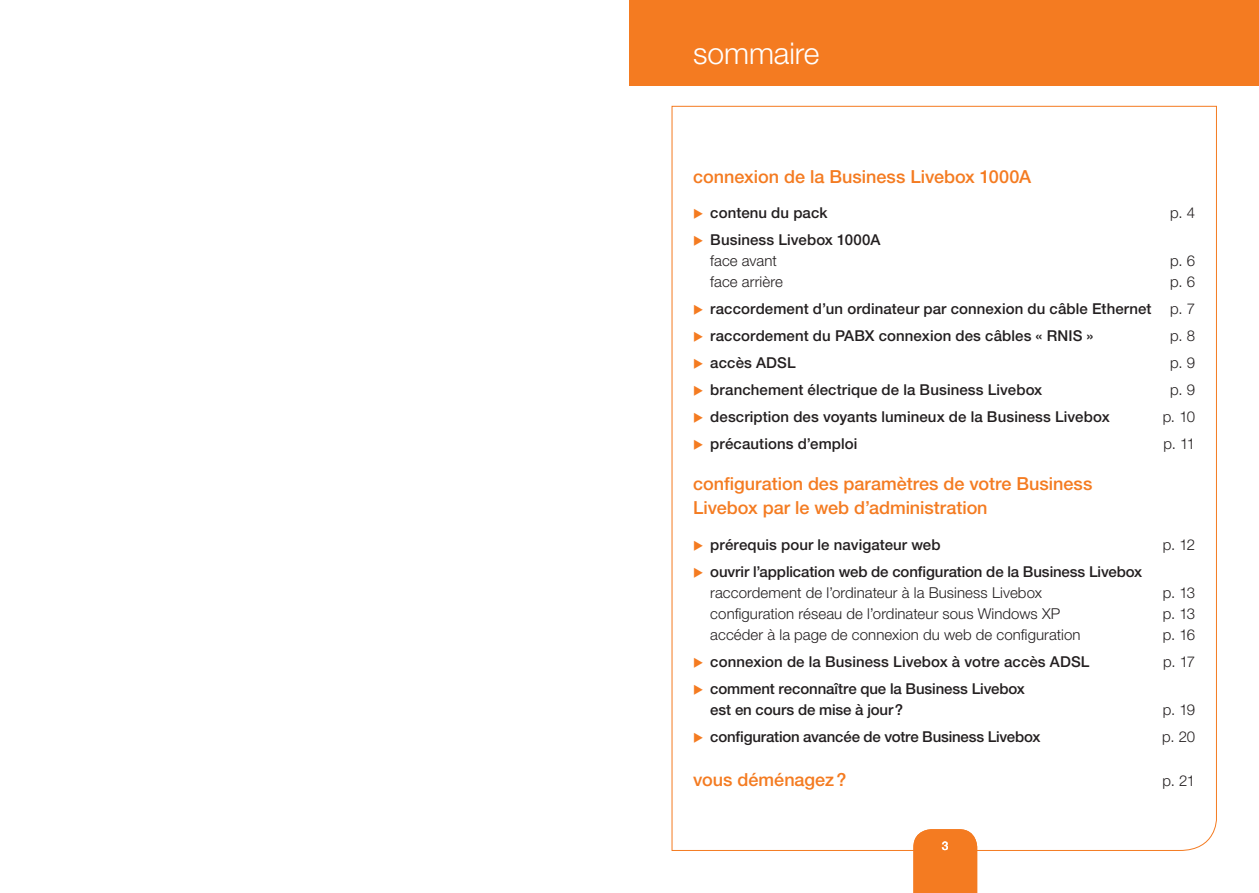
<style>
.page{position:relative;width:1259px;height:893px;background:#fff}
.page>*{position:absolute;margin:0;border:0;box-sizing:border-box;transform-origin:0 0}
.t1{font:300 30px "Helvetica Neue LT";letter-spacing:-.005em;color:#fff}
.t2{font:500 18px/24px "Helvetica Neue LT";color:#f47b21}
.t3{font:500 15px/21px "Helvetica Neue LT";letter-spacing:.005em;color:#231f20}
.t4{font:300 15px "Helvetica Neue LT";letter-spacing:.005em;color:#231f20}
.t5{font:500 15px "Helvetica Neue LT";letter-spacing:-.015em;color:#231f20}
.t6{font:500 12px "Helvetica Neue LT";color:#fff}
.s1{font-weight:300}
</style>
<div class="page">
<svg style="left:671px;top:106px;width:546px;height:745px"></svg>
<div style="left:913px;top:829px;width:64px;height:64px;background:#f47b21"></div>
<div style="left:629px;top:0;width:630px;height:85px;background:#f47b21"></div>
<svg style="left:694px;top:209px;width:9px;height:10px"></svg>
<svg style="left:694px;top:236px;width:9px;height:10px"></svg>
<svg style="left:694px;top:305px;width:9px;height:10px"></svg>
<svg style="left:694px;top:332px;width:9px;height:10px"></svg>
<svg style="left:694px;top:359px;width:9px;height:10px"></svg>
<svg style="left:694px;top:386px;width:9px;height:10px"></svg>
<svg style="left:694px;top:413px;width:9px;height:10px"></svg>
<svg style="left:694px;top:440px;width:9px;height:10px"></svg>
<svg style="left:694px;top:540px;width:9px;height:11px"></svg>
<svg style="left:694px;top:567px;width:9px;height:11px"></svg>
<svg style="left:694px;top:657px;width:9px;height:11px"></svg>
<svg style="left:694px;top:684px;width:9px;height:11px"></svg>
<svg style="left:694px;top:732px;width:9px;height:11px"></svg>
<p class="t1" style="left:693px;top:35px;width:128px">sommaire</p>
<p class="t2" style="left:693px;top:164px;width:339px">connexion de la Business Livebox 1000A</p>
<p class="t3" style="left:710px;top:202px;width:119px">contenu du pack</p>
<p class="t4" style="left:1170px;top:204px;width:26px">p. 4</p>
<p class="t3" style="left:710px;top:229px;width:172px">Business Livebox 1000A <span class="s1">face avant</span></p>
<p class="t4" style="left:1170px;top:252px;width:26px">p. 6</p>
<p class="t4" style="left:710px;top:273px;width:74px">face arrière</p>
<p class="t4" style="left:1170px;top:273px;width:26px">p. 6</p>
<p class="t3" style="left:710px;top:298px;width:486px">raccordement d’un ordinateur par connexion du câble Ethernet <span class="s1">p. 7</span></p>
<p class="t3" style="left:710px;top:325px;width:385px">raccordement du PABX connexion des câbles « RNIS »</p>
<p class="t4" style="left:1170px;top:327px;width:26px">p. 8</p>
<p class="t3" style="left:710px;top:352px;width:87px">accès ADSL</p>
<p class="t4" style="left:1170px;top:354px;width:26px">p. 9</p>
<p class="t3" style="left:710px;top:379px;width:333px">branchement électrique de la Business Livebox</p>
<p class="t4" style="left:1170px;top:381px;width:26px">p. 9</p>
<p class="t3" style="left:710px;top:406px;width:401px">description des voyants lumineux de la Business Livebox</p>
<p class="t4" style="left:1162px;top:408px;width:34px">p. 10</p>
<p class="t3" style="left:710px;top:433px;width:149px">précautions d’emploi</p>
<p class="t4" style="left:1163px;top:435px;width:33px">p. 11</p>
<p class="t2" style="left:693px;top:472px;width:400px">configuration des paramètres de votre Business<br>Livebox par le web d’administration</p>
<p class="t3" style="left:710px;top:534px;width:232px">prérequis pour le navigateur web</p>
<p class="t4" style="left:1163px;top:535px;width:34px">p. 12</p>
<p class="t3" style="left:710px;top:561px;width:433px">ouvrir l’application web de configuration de la Business Livebox <span class="s1">raccordement de l’ordinateur à la Business Livebox</span></p>
<p class="t4" style="left:1162px;top:583px;width:34px">p. 13</p>
<p class="t4" style="left:710px;top:604px;width:351px">configuration réseau de l’ordinateur sous Windows XP</p>
<p class="t4" style="left:1162px;top:604px;width:34px">p. 13</p>
<p class="t4" style="left:710px;top:625px;width:372px">accéder à la page de connexion du web de configuration</p>
<p class="t4" style="left:1162px;top:625px;width:34px">p. 16</p>
<p class="t3" style="left:710px;top:651px;width:381px">connexion de la Business Livebox à votre accès ADSL</p>
<p class="t4" style="left:1163px;top:652px;width:33px">p. 17</p>
<p class="t3" style="left:710px;top:678px;width:316px">comment reconnaître que la Business Livebox est en cours de mise à jour?</p>
<p class="t4" style="left:1162px;top:700px;width:34px">p. 19</p>
<p class="t5" style="left:710px;top:728px;width:332px">configuration avancée de votre Business Livebox</p>
<p class="t4" style="left:1162px;top:727px;width:35px">p. 20</p>
<p class="t2" style="left:693px;top:767px;width:155px">vous déménagez?</p>
<p class="t4" style="left:1162px;top:771px;width:34px">p. 21</p>
<p class="t6" style="left:942px;top:839px;width:8px">3</p>
</div>
